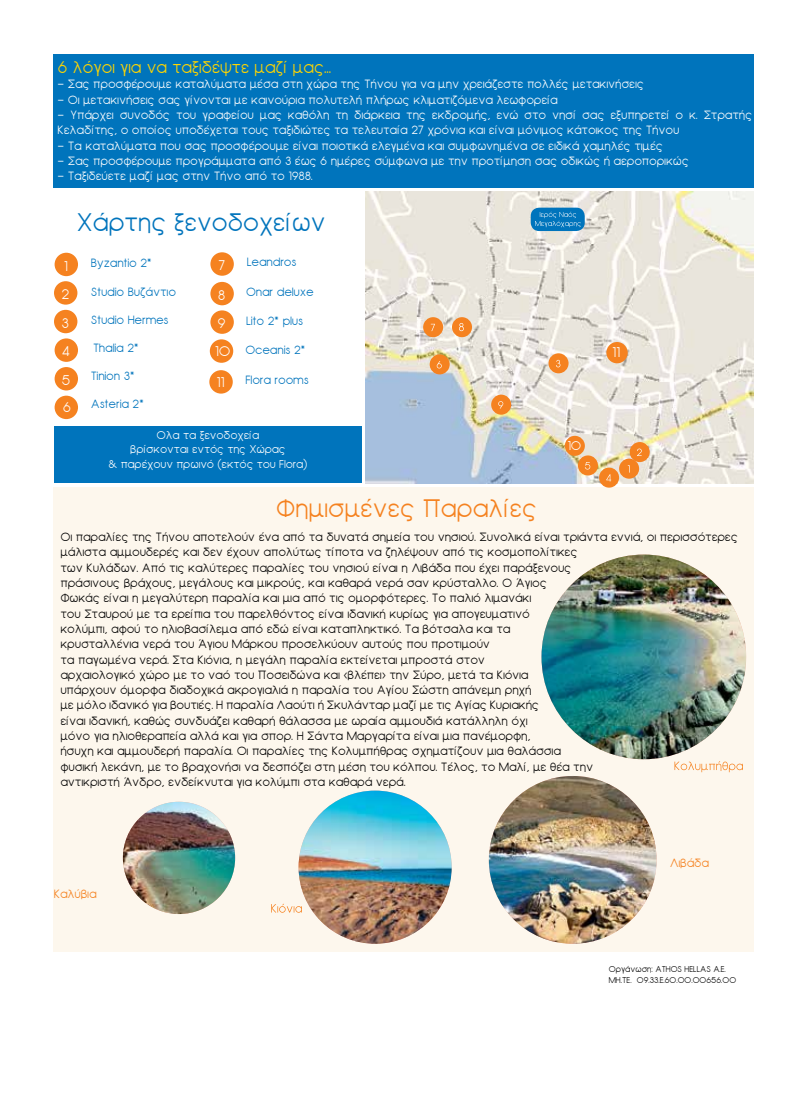
<style>
.page{position:relative;width:808px;height:1106px;background:#fff}
.page>*{position:absolute;margin:0;border:0;box-sizing:border-box;transform-origin:0 0}
.t1{font:27px "PA Arc Light";color:#f58220}
.t2{font:27px "PA Arc Light";color:#0074bc}
.t3{font:18px "PA Arc Light";color:#ffd600}
.t4{font:15px/28.3px "PA Arc Light";color:#fff}
.t5{font:13.5px "PA Arc Light";color:#fff}
.t6{font:12.75px/15.3px "PA Arc Light";color:#000}
.t7{font:12.75px/15.3px "PA Arc Light";color:#fff}
.t8{font:12.75px "PA Arc Light";color:#0074bc}
.t9{font:12.75px "PA Arc Light";color:#f58220}
.t10{font:12px/14.4px "PA Arc Light";color:#fff;text-align:center}
.t11{font:9px/10.8px "PA Arc Light";color:#000}
</style>
<div class="page">
<div style="left:54px;top:487px;width:700px;height:465px;background:#fdf7ed"></div>
<img style="left:541px;top:554px;width:205px;height:205px;border-radius:102px">
<img style="left:299px;top:790px;width:153px;height:153px;border-radius:77px">
<img style="left:123px;top:801px;width:112px;height:113px;border-radius:56px">
<svg style="left:674px;top:761px;width:69px;height:11px"></svg>
<img style="left:489px;top:776px;width:168px;height:167px;border-radius:84px">
<svg style="left:271px;top:903px;width:31px;height:9px"></svg>
<div style="left:54px;top:426px;width:307px;height:57px;background:#0074bc"></div>
<div style="left:54px;top:54px;width:700px;height:133px;background:#0074bc"></div>
<img style="left:366px;top:191px;width:388px;height:292px">
<div style="left:531px;top:208px;width:54px;height:23px;background:#0074bc;border-radius:9px"></div>
<svg style="left:535px;top:212px;width:46px;height:15px"></svg>
<div style="left:55px;top:253px;width:23px;height:23px;background:#f58220;border-radius:50%"></div>
<div style="left:54px;top:281px;width:23px;height:24px;background:#f58220;border-radius:50%"></div>
<div style="left:54px;top:310px;width:23px;height:23px;background:#f58220;border-radius:50%"></div>
<div style="left:55px;top:338px;width:23px;height:24px;background:#f58220;border-radius:50%"></div>
<div style="left:55px;top:367px;width:23px;height:23px;background:#f58220;border-radius:50%"></div>
<div style="left:55px;top:395px;width:23px;height:24px;background:#f58220;border-radius:50%"></div>
<div style="left:210px;top:252px;width:24px;height:24px;background:#f58220;border-radius:50%"></div>
<div style="left:619px;top:458px;width:20px;height:20px;background:#f58220;border-radius:50%"></div>
<div style="left:630px;top:442px;width:20px;height:20px;background:#f58220;border-radius:50%"></div>
<svg style="left:637px;top:448px;width:5px;height:8px"></svg>
<div style="left:578px;top:455px;width:20px;height:20px;background:#f58220;border-radius:50%"></div>
<svg style="left:585px;top:462px;width:5px;height:7px"></svg>
<div style="left:548px;top:353px;width:20px;height:20px;background:#f58220;border-radius:50%"></div>
<svg style="left:556px;top:360px;width:4px;height:7px"></svg>
<div style="left:423px;top:317px;width:20px;height:20px;background:#f58220;border-radius:50%"></div>
<svg style="left:431px;top:324px;width:4px;height:7px"></svg>
<div style="left:599px;top:467px;width:20px;height:20px;background:#f58220;border-radius:50%"></div>
<svg style="left:606px;top:474px;width:5px;height:7px"></svg>
<div style="left:210px;top:282px;width:24px;height:23px;background:#f58220;border-radius:50%"></div>
<div style="left:452px;top:317px;width:20px;height:20px;background:#f58220;border-radius:50%"></div>
<svg style="left:459px;top:323px;width:5px;height:8px"></svg>
<div style="left:430px;top:354px;width:20px;height:20px;background:#f58220;border-radius:50%"></div>
<svg style="left:437px;top:361px;width:5px;height:7px"></svg>
<div style="left:210px;top:310px;width:24px;height:24px;background:#f58220;border-radius:50%"></div>
<div style="left:491px;top:394px;width:20px;height:21px;background:#f58220;border-radius:50%"></div>
<svg style="left:498px;top:401px;width:5px;height:7px"></svg>
<div style="left:210px;top:339px;width:23px;height:24px;background:#f58220;border-radius:50%"></div>
<div style="left:209px;top:370px;width:24px;height:23px;background:#f58220;border-radius:50%"></div>
<div style="left:565px;top:436px;width:20px;height:20px;background:#f58220;border-radius:50%"></div>
<div style="left:606px;top:342px;width:22px;height:21px;background:#f58220;border-radius:50%"></div>
<h2 class="t3" style="left:57px;top:57px;width:275px">6 λόγοι για να ταξιδέψτε μαζί μας...</h2>
<p class="t7" style="left:57px;top:76px;width:588px">- Σας προσφέρουμε καταλύματα μέσα στη χώρα της Τήνου για να μην χρειάζεστε πολλές μετακινήσεις</p>
<p class="t7" style="left:57px;top:91px;width:502px">- Οι μετακινήσεις σας γίνονται με καινούρια πολυτελή πλήρως κλιματιζόμενα λεωφορεία</p>
<p class="t7" style="left:57px;top:107px;width:696px">- Υπάρχει συνοδός του γραφείου μας καθόλη τη διάρκεια της εκδρομής, ενώ στο νησί σας εξυπηρετεί ο κ. Στρατής<br>Κελαδίτης, ο οποίος υποδέχεται τους ταξιδιώτες τα τελευταία 27 χρόνια και είναι μόνιμος κάτοικος της Τήνου</p>
<p class="t7" style="left:57px;top:137px;width:607px">- Τα καταλύματα που σας προσφέρουμε είναι ποιοτικά ελεγμένα και συμφωνημένα σε ειδικά χαμηλές τιμές</p>
<p class="t7" style="left:57px;top:153px;width:633px">- Σας προσφέρουμε προγράμματα από 3 έως 6 ημέρες σύμφωνα με την προτίμηση σας οδικώς ή αεροπορικώς</p>
<p class="t7" style="left:57px;top:168px;width:257px">- Ταξιδεύετε μαζί μας στην Τήνο από το 1988.</p>
<h1 class="t2" style="left:76px;top:206px;width:250px">Χάρτης ξενοδοχείων</h1>
<p class="t8" style="left:246px;top:254px;width:51px">Leandros</p>
<p class="t8" style="left:90px;top:255px;width:62px">Byzantio 2*</p>
<p class="t8" style="left:91px;top:284px;width:86px">Studio Βυζάντιο</p>
<p class="t4" style="left:61px;top:251px;width:11px">1<br>2<br>3<br>4<br>5<br>6</p>
<p class="t4" style="left:218px;top:251px;width:8px">7</p>
<p class="t8" style="left:246px;top:284px;width:69px">Onar deluxe</p>
<p class="t4" style="left:218px;top:280px;width:9px">8</p>
<p class="t8" style="left:91px;top:312px;width:79px">Studio Hermes</p>
<p class="t8" style="left:93px;top:341px;width:47px">Thalia 2*</p>
<p class="t4" style="left:217px;top:309px;width:10px">9</p>
<p class="t8" style="left:246px;top:313px;width:58px">Lito 2* plus</p>
<p class="t8" style="left:245px;top:342px;width:61px">Oceanis 2*</p>
<p class="t4" style="left:215px;top:335px;width:17px;line-height:30.8px">10<br>11</p>
<p class="t8" style="left:90px;top:369px;width:45px">Tinion 3*</p>
<p class="t8" style="left:245px;top:372px;width:65px">Flora rooms</p>
<p class="t8" style="left:91px;top:397px;width:54px">Asteria 2*</p>
<p class="t10" style="left:108px;top:427px;width:200px">Όλα τα ξενοδοχεία<br>βρίσκονται εντός της Χώρας<br>&amp; παρέχουν πρωινό (εκτός του Flora)</p>
<h1 class="t1" style="left:275px;top:492px;width:262px">Φημισμένες Παραλίες</h1>
<p class="t4" style="left:612px;top:338px;width:9px">11</p>
<p class="t5" style="left:567px;top:438px;width:15px">10</p>
<p class="t6" style="left:60px;top:529px;width:679px">Οι παραλίες της Τήνου αποτελούν ένα από τα δυνατά σημεία του νησιού. Συνολικά είναι τριάντα εννιά, οι περισσότερες μάλιστα αμμουδερές και δεν έχουν απολύτως τίποτα να ζηλέψουν από τις κοσμοπολίτικες<br>των Κυλάδων. Από τις καλύτερες παραλίες του νησιού είναι η Λιβάδα που έχει παράξενους<br>πράσινους βράχους, μεγάλους και μικρούς, και καθαρά νερά σαν κρύσταλλο. Ο Άγιος<br>Φωκάς είναι η μεγαλύτερη παραλία και μια από τις ομορφότερες. Το παλιό λιμανάκι<br>του Σταυρού με τα ερείπια του παρελθόντος είναι ιδανική κυρίως για απογευματινό<br>κολύμπι, αφού το ηλιοβασίλεμα από εδώ είναι καταπληκτικό. Τα βότσαλα και τα<br>κρυσταλλένια νερά του Άγιου Μάρκου προσελκύουν αυτούς που προτιμούν<br>τα παγωμένα νερά. Στα Κιόνια, η μεγάλη παραλία εκτείνεται μπροστά στον<br>αρχαιολογικό χώρο με το ναό του Ποσειδώνα και &lt;βλέπει&gt; την Σύρο, μετά τα Κιόνια<br>υπάρχουν όμορφα διαδοχικά ακρογιαλιά η παραλία του Αγίου Σώστη απάνεμη ρηχή<br>με μόλο ιδανικό για βουτιές. Η παραλία Λαούτι ή Σκυλάνταρ μαζί με τις Αγίας Κυριακής<br>είναι ιδανική, καθώς συνδυάζει καθαρή θάλασσα με ωραία αμμουδιά κατάλληλη όχι<br>μόνο για ηλιοθεραπεία αλλά και για σπορ. Η Σάντα Μαργαρίτα είναι μια πανέμορφη,<br>ήσυχη και αμμουδερή παραλία. Οι παραλίες της Κολυμπήθρας σχηματίζουν μια θαλάσσια<br>φυσική λεκάνη, με το βραχονήσι να δεσπόζει στη μέση του κόλπου. Τέλος, το Μαλί, με θέα την<br>αντικριστή Άνδρο, ενδείκνυται για κολύμπι στα καθαρά νερά.</p>
<p class="t9" style="left:54px;top:886px;width:44px">Καλύβια</p>
<p class="t9" style="left:669px;top:855px;width:41px">Λιβάδα</p>
<p class="t11" style="left:608px;top:963px;width:129px">Οργάνωση: ATHOS HELLAS A.E.<br>ΜΗ.ΤΕ. 09.33.Ε.60.00.00656.00</p>
</div>
